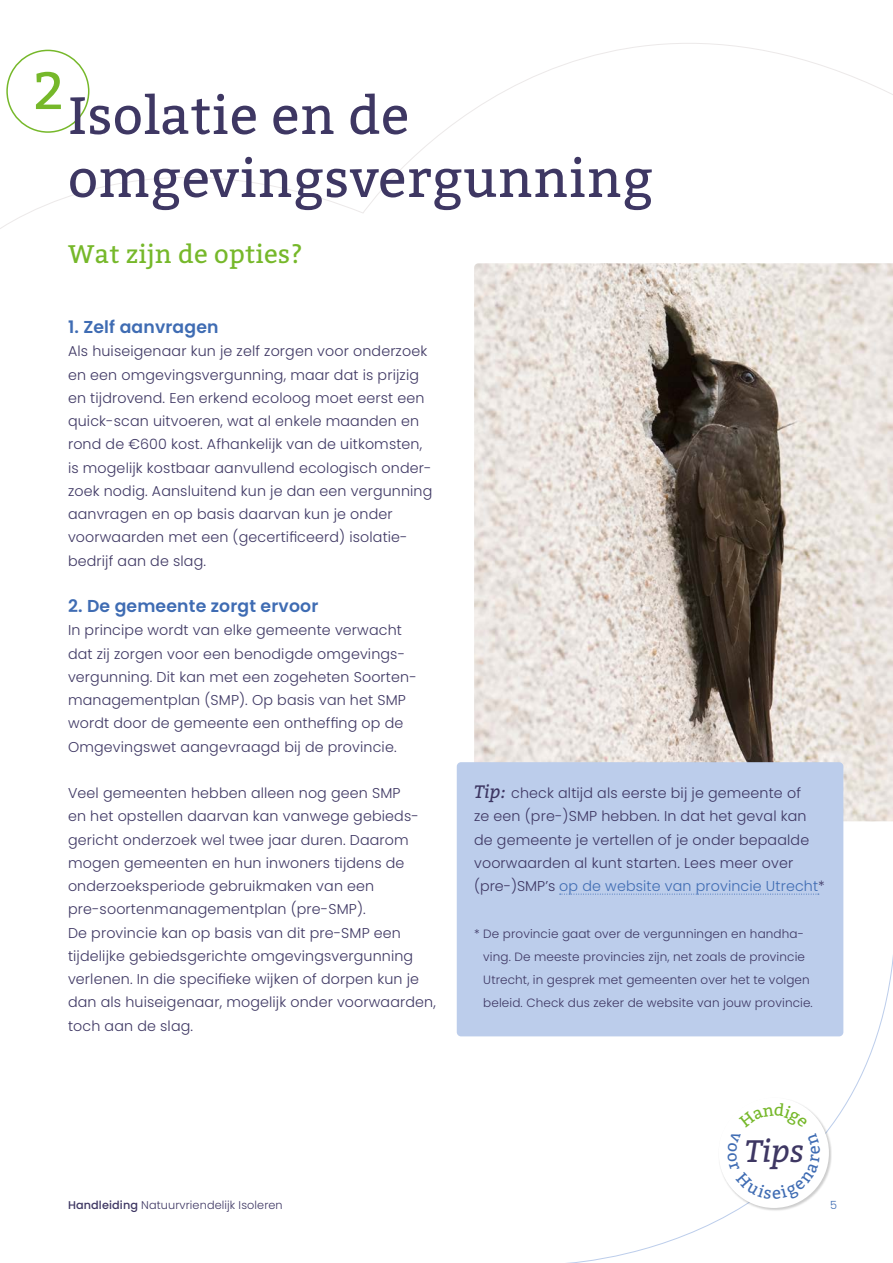
<style>
.page{position:relative;width:893px;height:1263px;background:#fff}
.page>*{position:absolute;margin:0;border:0;box-sizing:border-box;transform-origin:0 0}
.t1{font:52.5px/63px "Bitter";letter-spacing:.01em;color:#3e3763}
.t2{font:52.5px "Bitter";color:#76b82a}
.t3{font:italic 31.05px "Bitter";color:#3e3763}
.t4{font:25.5px "Bitter";letter-spacing:.01em;color:#76b82a}
.t5{font:600 17.25px "Poppins";letter-spacing:.01em;color:#3f6cb3}
.t6{font:300 14.25px/23.2px "Poppins";letter-spacing:.01em;color:#3e3763}
.t7{font:300 12px/23.2px "Poppins";letter-spacing:.01em;color:#3e3763}
.t8{font:300 11.25px "Poppins";letter-spacing:.01em;color:#3e3763}
.t9{font:300 11.25px "Poppins";color:#3f6cb3}
.s1{font-family:"Bitter";font-weight:400;font-style:italic;font-size:18px}
.s2{color:#3f6cb3}
.s3{font-weight:500}
</style>
<div class="page">
<svg style="left:0;top:43px;width:893px;height:186px"></svg>
<div style="left:6px;top:50px;width:83px;height:83px;border:2px solid #76b82a;border-radius:50%"></div>
<img style="left:474px;top:263px;width:419px;height:514px">
<div style="left:457px;top:762px;width:386px;height:274px;background:#bccdeb;border-radius:4px"></div>
<svg style="left:456px;top:777px;width:437px;height:486px"></svg>
<svg style="left:560px;top:894px;width:259px;height:1px"></svg>
<div style="left:718px;top:1097px;width:114px;height:114px;background:#000;opacity:.2"></div>
<svg style="left:719px;top:1098px;width:110px;height:110px"></svg>
<h1 class="t2" style="left:34px;top:57px;width:31px">2</h1>
<h1 class="t1" style="left:68px;top:85px;width:586px">Isolatie en de omgevingsvergunning</h1>
<h3 class="t4" style="left:68px;top:238px;width:236px">Wat zijn de opties?</h3>
<p class="t5" style="left:68px;top:317px;width:152px">1. Zelf aanvragen</p>
<p class="t6" style="left:68px;top:340px;width:366px">Als huiseigenaar kun je zelf zorgen voor onderzoek en een omgevingsvergunning, maar dat is prijzig en tijdrovend. Een erkend ecoloog moet eerst een quick-scan uitvoeren, wat al enkele maanden en rond de €600 kost. Afhankelijk van de uitkomsten, is mogelijk kostbaar aanvullend ecologisch onder&shy;zoek nodig. Aansluitend kun je dan een vergunning aanvragen en op basis daarvan kun je onder voorwaarden met een (gecertificeerd) isolatie&shy;bedrijf aan de slag.</p>
<p class="t5" style="left:68px;top:596px;width:252px">2. De gemeente zorgt ervoor</p>
<p class="t6" style="left:68px;top:619px;width:348px">In principe wordt van elke gemeente verwacht dat zij zorgen voor een benodigde omgevings&shy;vergunning. Dit kan met een zogeheten Soorten&shy;managementplan (SMP). Op basis van het SMP wordt door de gemeente een ontheffing op de Omgevingswet aangevraagd bij de provincie.</p>
<p class="t6" style="left:68px;top:781px;width:369px">Veel gemeenten hebben alleen nog geen SMP<br>en het opstellen daarvan kan vanwege gebieds&shy;gericht onderzoek wel twee jaar duren. Daarom mogen gemeenten en hun inwoners tijdens de onderzoeksperiode gebruikmaken van een pre-soortenmanagementplan (pre-SMP).<br>De provincie kan op basis van dit pre-SMP een tijdelijke gebiedsgerichte omgevingsvergunning verlenen. In die specifieke wijken of dorpen kun je dan als huiseigenaar, mogelijk onder voorwaarden, toch aan de slag.</p>
<p class="t6" style="left:474px;top:781px;width:352px"><span class="s1">Tip:</span> check altijd als eerste bij je gemeente of<br>ze een (pre-)SMP hebben. In dat het geval kan de gemeente je vertellen of je onder bepaalde voorwaarden al kunt starten. Lees meer over (pre-)SMP’s <span class="s2">op de website van provincie Utrecht</span>*</p>
<p class="t7" style="left:483px;top:922px;width:331px;text-indent:-9px">* De provincie gaat over de vergunningen en handha&shy;ving. De meeste provincies zijn, net zoals de provincie Utrecht, in gesprek met gemeenten over het te volgen beleid. Check dus zeker de website van jouw provincie.</p>
<p class="t8" style="left:68px;top:1199px;width:216px"><span class="s3">Handleiding</span> Natuurvriendelijk Isoleren</p>
<h2 class="t3" style="left:745px;top:1131px;width:61px">Tips</h2>
<p class="t9" style="left:830px;top:1198px;width:8px">5</p>
</div>
